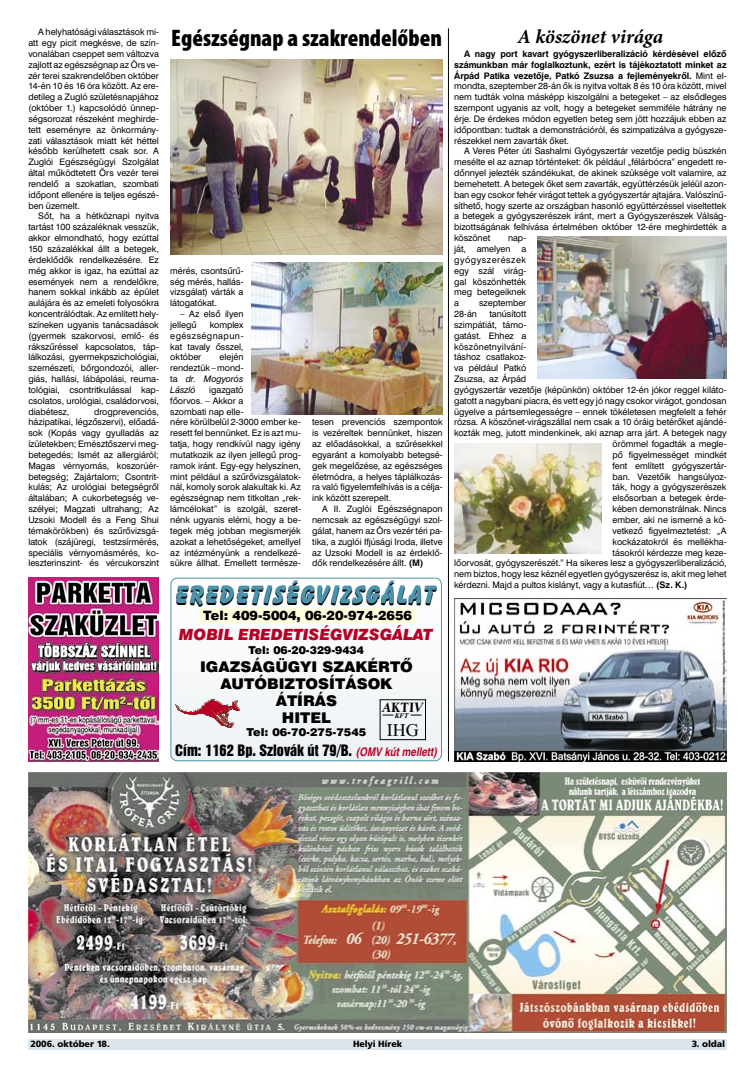
<style>
.page{position:relative;width:755px;height:1078px;background:#fff}
.page>*{position:absolute;margin:0;border:0;box-sizing:border-box;transform-origin:0 0}
.t1{font:800 25.7px "H Balloon";letter-spacing:.045em;color:#000}
._18pk{font:900 condensed 24px "Myriad Pro";color:#000}
._18pk-2{font:italic 700 20px "Minion Pro";letter-spacing:-.005em;color:#000}
.t2{font:italic 900 15.5px "H Swiss 721";color:#b70026}
.t3{font:900 14.8px/16.8px "H Swiss 721";color:#000;text-align:center;scale:1.04 1}
.t4{font:14.4px "H Swiss 921";color:#000}
.t5{font:italic 14.1px "H Times New Roman Bold";color:#000}
.t6{font:900 12.9px "H Swiss 721";color:#000}
.t7{font:900 10.9px "H Swiss 721";color:#000;scale:1.04 1}
.t8{font:900 10.9px "H Swiss 721";color:#000}
.Body_Text{font:9px/10.8px "Swiss 721 PFL";letter-spacing:-.005em;color:#000;text-align:justify}
.Body_Text-2{font:9px "Frutiger Blk PFL";color:#000}
.Body_Text-3{font:9px "Swiss 721 PFL";letter-spacing:.02em;color:#000}
.t9{font:italic 7.1px "H Times New Roman Bold";color:#000}
.s1{font-style:italic}
.s2{font-weight:700}
.s3{font-family:"H Times New Roman";font-weight:400;font-size:18px}
.s4{font-family:"H Helvetica Narrow Bold";font-style:italic;font-size:11.9px;color:#b70026}
</style>
<div class="page">
<div style="left:29px;top:1038px;width:697px;height:11px;background:#dce5eb"></div>
<img style="left:28px;top:772px;width:698px;height:260px">
<div style="left:171px;top:578px;width:270px;height:182px;background:#f6f8f9;border-radius:6px"></div>
<div style="left:170px;top:577px;width:271px;height:184px;border:1px solid #4b92aa;border-radius:6px"></div>
<svg style="left:176px;top:699px;width:63px;height:29px"></svg>
<div style="left:199px;top:609px;width:217px;height:14px;background:#fffddb;border-radius:2px"></div>
<div style="left:198px;top:608px;width:218px;height:15px;border:1px solid #fffddb;border-radius:2px"></div>
<img style="left:454px;top:598px;width:272px;height:163px">
<img style="left:28px;top:577px;width:131px;height:184px">
<img style="left:170px;top:59px;width:272px;height:195px">
<img style="left:251px;top:263px;width:191px;height:151px">
<img style="left:537px;top:237px;width:189px;height:141px">
<img style="left:454px;top:443px;width:146px;height:110px">
<hr style="left:448px;top:28px;width:1px;height:733px;background:#000">
<p class="Body_Text" style="left:28px;top:27px;width:132px;text-indent:10px">A helyhatósági választások mi&shy;att egy picit megkésve, de szín&shy;vonalában cseppet sem változva zajlott az egészségnap az Örs ve&shy;zér terei szakrendelőben október 14-én 10 és 16 óra között. Az ere&shy;detileg a Zugló születésnapjához (október 1.) kapcsolódó ünnep&shy;ségsorozat részeként meghirde&shy;tett eseményre az önkormány&shy;zati választások miatt két héttel később kerülhetett csak sor. A Zuglói Egészségügyi Szolgálat által működtetett Örs vezér terei rendelő a szokatlan, szombati időpont ellenére is teljes egészé&shy;ben üzemelt.</p>
<p class="Body_Text" style="left:28px;top:211px;width:132px;text-indent:10px">Sőt, ha a hétköznapi nyitva tartást 100 százaléknak vesszük, akkor elmondható, hogy ezúttal 150 százalékkal állt a betegek, érdeklődők rendelkezésére. Ez még akkor is igaz, ha ezúttal az események nem a rendelőkre, hanem sokkal inkább az épület aulájára és az emeleti folyosókra koncentrálódtak. Az említett hely&shy;színeken ugyanis tanácsadások (gyermek szakorvosi, emlő- és rákszűréssel kapcsolatos, táp&shy;lálkozási, gyermekpszichológiai, szemészeti, bőrgondozói, aller&shy;giás, hallási, lábápolási, reuma&shy;tológiai, csontritkulással kap&shy;csolatos, urológiai, családorvosi, diabétesz,</p>
<p class="Body_Text" style="left:28px;top:406px;width:132px;text-indent:66px">drogprevenciós, házipatikai, légzőszervi), előadá&shy;sok (Kopás vagy gyulladás az ízületekben; Emésztőszervi meg&shy;betegedés; Ismét az allergiáról; Magas vérnyomás, koszorúér&shy;betegség; Zajártalom; Csontrit&shy;kulás; Az urológiai betegségről általában; A cukorbetegség ve&shy;szélyei; Magzati ultrahang; Az Uzsoki Modell és a Feng Shui témakörökben) és szűrővizsgá&shy;latok (szájüregi, testzsírmérés, speciális vérnyomásmérés, ko&shy;leszterinszint- és vércukorszint</p>
<p class="_18pk" style="left:171px;top:25px;width:272px">Egészségnap a szakrendelőben</p>
<p class="Body_Text" style="left:170px;top:265px;width:75px">mérés, csontsűrű&shy;ség mérés, hallás&shy;vizsgálat) várták a látogatókat.</p>
<p class="Body_Text" style="left:170px;top:308px;width:75px;text-indent:10px">– Az első ilyen jellegű</p>
<p class="Body_Text" style="left:170px;top:319px;width:75px;text-indent:39px">komplex egészségnapun&shy;kat tavaly ősszel, október</p>
<p class="Body_Text" style="left:170px;top:351px;width:75px;text-indent:49px">elején rendeztük – mond&shy;ta <span class="s1">dr. Mogyorós László</span></p>
<p class="Body_Text" style="left:170px;top:384px;width:132px;text-align:left;text-indent:39px">igazgató<br>főorvos. – Akkor a<br>szombati nap elle-<br>nére körülbelül 2-3000 ember ke&shy;resett fel bennünket. Ez is azt mu&shy;tatja, hogy rendkívül nagy igény mutatkozik az ilyen jellegű prog&shy;ramok iránt. Egy-egy helyszínen, mint például a szűrővizsgálatok&shy;nál, komoly sorok alakultak ki. Az egészségnap nem titkoltan „rek&shy;lámcélokat” is szolgál, szeret&shy;nénk ugyanis elérni, hogy a be&shy;tegek még jobban megismerjék azokat a lehetőségeket, amellyel az intézményünk a rendelkezé&shy;sükre állhat. Emellett természe-</p>
<p class="Body_Text" style="left:312px;top:416px;width:132px">tesen prevenciós szempontok is vezéreltek bennünket, hiszen az előadásokkal, a szűrésekkel egyaránt a komolyabb betegsé&shy;gek megelőzése, az egészséges életmódra, a helyes táplálkozás&shy;ra való figyelemfelhívás is a célja&shy;ink között szerepelt.</p>
<p class="Body_Text" style="left:312px;top:503px;width:132px;text-indent:10px">A II. Zuglói Egészségnapon nemcsak az egészségügyi szol&shy;gálat, hanem az Örs vezér téri pa&shy;tika, a zuglói Ifjúsági Iroda, illetve az Uzsoki Modell is az érdeklő&shy;dők rendelkezésére állt. <span class="s2">(M)</span></p>
<p class="t1" style="left:175px;top:580px;width:261px">EREDETISÉGVIZSGÁLAT</p>
<p class="t2" style="left:179px;top:625px;width:255px">MOBIL EREDETISÉGVIZSGÁLAT</p>
<p class="t3" style="left:200px;top:658px;width:206px">IGAZSÁGÜGYI SZAKÉRTÕ<br>AUTÓBIZTOSÍTÁSOK<br>ÁTÍRÁS<br>HITEL</p>
<p class="t7" style="left:246px;top:725px;width:167px">Tel: 06-70-275-7545 <span class="s3">IHG</span></p>
<p class="t6" style="left:203px;top:607px;width:210px">Tel: 409-5004, 06-20-974-2656</p>
<p class="t8" style="left:248px;top:643px;width:117px">Tel: 06-20-329-9434</p>
<p class="t5" style="left:382px;top:698px;width:44px">AKTIV</p>
<p class="t9" style="left:394px;top:711px;width:15px">KFT</p>
<p class="t4" style="left:175px;top:744px;width:263px">Cím: 1162 Bp. Szlovák út 79/B. <span class="s4">(OMV kút mellett)</span></p>
<p class="_18pk-2" style="left:517px;top:25px;width:147px">A köszönet virága</p>
<p class="Body_Text" style="left:454px;top:48px;width:274px;text-indent:10px"><span class="s2">A nagy port kavart gyógyszerliberalizáció kérdésével előző számunkban már foglalkoztunk, ezért is tájékoztatott minket az Árpád Patika vezetője, Patkó Zsuzsa a fejleményekről.</span> Mint el&shy;mondta, szeptember 28-án ők is nyitva voltak 8 és 10 óra között, mivel nem tudták volna másképp kiszolgálni a betegeket – az elsődleges szempont ugyanis az volt, hogy a betegeket semmiféle hátrány ne érje. De érdekes módon egyetlen beteg sem jött hozzájuk ebben az időpontban: tudtak a demonstrációról, és szimpatizálva a gyógysze&shy;részekkel nem zavarták őket.</p>
<p class="Body_Text" style="left:454px;top:146px;width:274px;text-indent:10px">A Veres Péter úti Sashalmi Gyógyszertár vezetője pedig büszkén mesélte el az aznap történteket: ők például „félárbócra” engedett re&shy;dőnnyel jelezték szándékukat, de akinek szüksége volt valamire, az bemehetett. A betegek őket sem zavarták, együttérzésük jeléül azon&shy;ban egy csokor fehér virágot tettek a gyógyszertár ajtajára. Valószínű&shy;síthető, hogy szerte az országban hasonló együttérzéssel viseltettek a betegek a gyógyszerészek iránt, mert a Gyógyszerészek Válság&shy;bizottságának felhívása értelmében október 12-ére meghirdették a köszönet</p>
<p class="Body_Text" style="left:454px;top:232px;width:74px;text-indent:54px">nap&shy;ját, amelyen a gyógyszerészek egy szál virág&shy;gal köszönhették meg betegeiknek a</p>
<p class="Body_Text" style="left:478px;top:297px;width:49px">szeptember</p>
<p class="Body_Text" style="left:454px;top:308px;width:24px">28-án</p>
<p class="Body_Text" style="left:489px;top:308px;width:38px">tanúsított</p>
<p class="Body_Text" style="left:454px;top:319px;width:74px">szimpátiát, támo-</p>
<p class="Body_Text" style="left:454px;top:330px;width:74px">gatást. Ehhez a</p>
<p class="Body_Text-3" style="left:454px;top:341px;width:74px">köszönetnyilvání-</p>
<p class="Body_Text" style="left:454px;top:351px;width:74px">táshoz csatlakoz-</p>
<p class="Body_Text" style="left:454px;top:362px;width:74px">va például Patkó</p>
<p class="Body_Text" style="left:454px;top:373px;width:74px">Zsuzsa, az Árpád</p>
<p class="Body_Text" style="left:454px;top:384px;width:274px">gyógyszertár vezetője (képünkön) október 12-én jókor reggel kiláto-</p>
<p class="Body_Text" style="left:454px;top:395px;width:274px">gatott a nagybani piacra, és vett egy jó nagy csokor virágot, gondosan</p>
<p class="Body_Text" style="left:454px;top:406px;width:274px">ügyelve a pártsemlegességre – ennek tökéletesen megfelelt a fehér</p>
<p class="Body_Text" style="left:454px;top:416px;width:274px">rózsa. A köszönet-virágszállal nem csak a 10 óráig betérőket ajándé-</p>
<p class="Body_Text" style="left:454px;top:427px;width:274px">kozták meg, jutott mindenkinek, aki aznap arra járt. A betegek nagy</p>
<p class="Body_Text" style="left:612px;top:438px;width:115px">örömmel fogadták a megle-</p>
<p class="Body_Text" style="left:612px;top:449px;width:115px">pő figyelmességet mindkét</p>
<p class="Body_Text" style="left:612px;top:460px;width:115px">fent említett gyógyszertár-</p>
<p class="Body_Text" style="left:612px;top:471px;width:115px">ban. Vezetőik hangsúlyoz-</p>
<p class="Body_Text" style="left:612px;top:481px;width:115px">ták, hogy a gyógyszerészek</p>
<p class="Body_Text" style="left:612px;top:492px;width:115px">elsősorban a betegek érde-</p>
<p class="Body_Text" style="left:612px;top:503px;width:115px">kében demonstrálnak. Nincs</p>
<p class="Body_Text" style="left:612px;top:514px;width:115px">ember, aki ne ismerné a kö-</p>
<p class="Body_Text" style="left:612px;top:525px;width:115px">vetkező figyelmeztetést: „A</p>
<p class="Body_Text" style="left:612px;top:536px;width:115px">kockázatokról és mellékha-</p>
<p class="Body_Text" style="left:612px;top:546px;width:115px">tásokról kérdezze meg keze-</p>
<p class="Body_Text" style="left:454px;top:557px;width:274px">lőorvosát, gyógyszerészét.” Ha sikeres lesz a gyógyszerliberalizáció,</p>
<p class="Body_Text" style="left:454px;top:568px;width:274px">nem biztos, hogy lesz kéznél egyetlen gyógyszerész is, akit meg lehet</p>
<p class="Body_Text" style="left:454px;top:579px;width:235px">kérdezni. Majd a pultos kislányt, vagy a kutasfiút… <span class="s2">(Sz. K.)</span></p>
<p class="Body_Text-2" style="left:31px;top:1038px;width:80px">2006. október 18.</p>
<p class="Body_Text-2" style="left:353px;top:1038px;width:51px">Helyi Hírek</p>
<p class="Body_Text-2" style="left:691px;top:1038px;width:35px">3. oldal</p>
</div>
